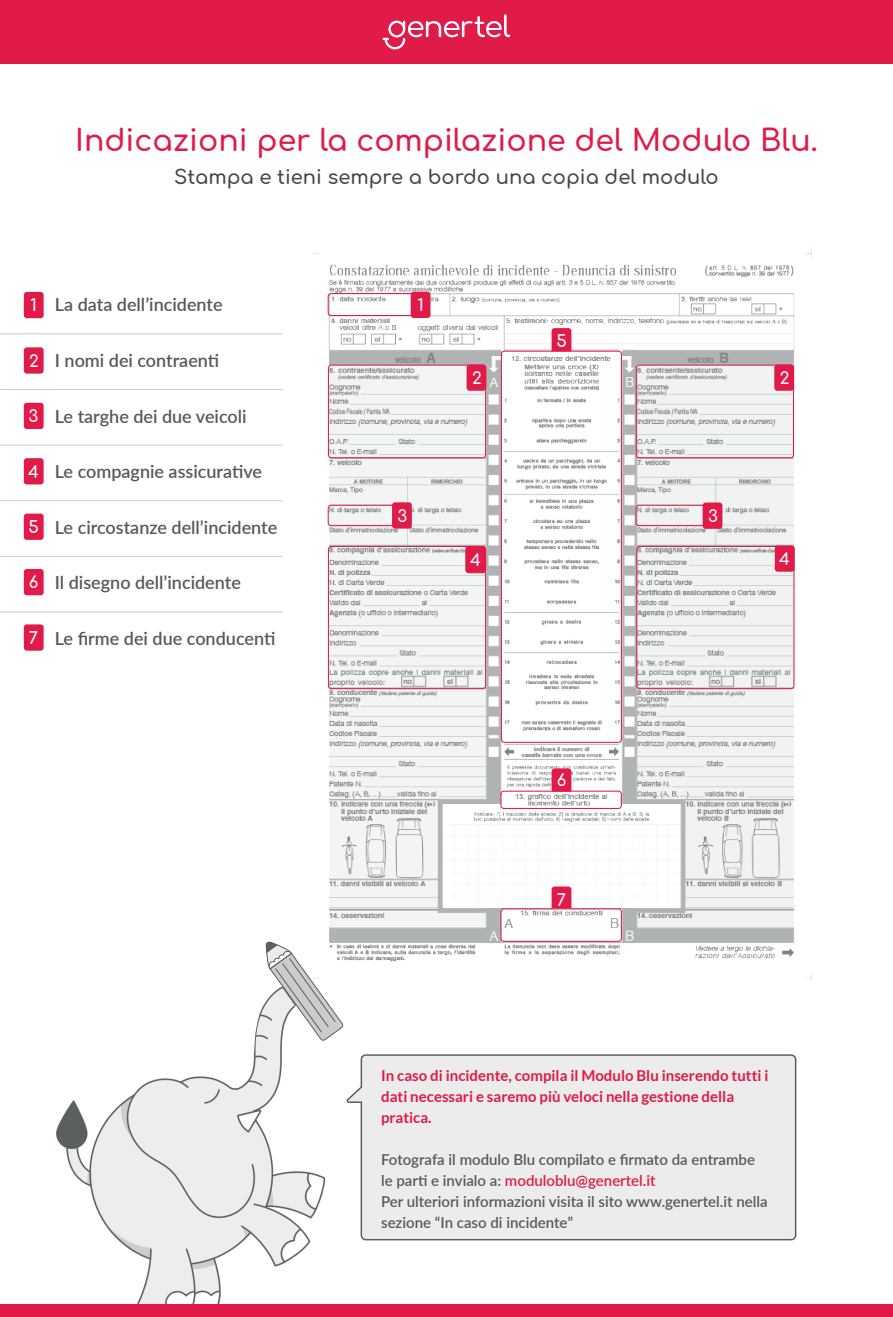
<style>
.page{position:relative;width:893px;height:1317px;background:#fff}
.page>*{position:absolute;margin:0;border:0;box-sizing:border-box;transform-origin:0 0}
.t1{font:600 30px "Comfortaa";color:#e01b49}
.t2{font:600 19.5px "Comfortaa";color:#444749}
.t3{font:600 18px "Lato";color:#575a5b}
.t4{font:600 16.5px "Comfortaa";color:#fff}
.t5{font:600 15px/21px "Lato";color:#575a5b}
.t6{font:700 15px/21px "Lato";color:#e01b49}
.s1{color:#e01b49}
</style>
<div class="page">
<div style="left:0;top:0;width:892px;height:64px;background:#e01b49"></div>
<div style="left:346px;top:1054px;width:451px;height:187px;background:#ebeceb"></div>
<img style="left:56px;top:1003px;width:270px;height:301px">
<svg style="left:265px;top:942px;width:79px;height:100px"></svg>
<div style="left:0;top:1304px;width:892px;height:13px;background:#e01b49"></div>
<hr style="left:0;top:334px;width:282px;height:1px;background:#cbcccb">
<hr style="left:0;top:389px;width:282px;height:1px;background:#cbcccb">
<hr style="left:0;top:445px;width:282px;height:1px;background:#cbcccb">
<hr style="left:0;top:500px;width:282px;height:1px;background:#cbcccb">
<hr style="left:0;top:556px;width:282px;height:1px;background:#cbcccb">
<hr style="left:0;top:612px;width:282px;height:1px;background:#cbcccb">
<img style="left:313px;top:253px;width:498px;height:728px">
<div style="left:328px;top:293px;width:90px;height:23px;border:1px solid #e01b49;border-radius:3px"></div>
<div style="left:328px;top:505px;width:80px;height:21px;border:1px solid #e01b49;border-radius:3px"></div>
<div style="left:635px;top:505px;width:80px;height:21px;border:1px solid #e01b49;border-radius:3px"></div>
<div style="left:500px;top:791px;width:122px;height:18px;border:1px solid #e01b49;border-radius:3px"></div>
<div style="left:500px;top:908px;width:122px;height:34px;border:1px solid #e01b49;border-radius:3px"></div>
<div style="left:328px;top:365px;width:158px;height:93px;border:1px solid #e01b49;border-radius:3px"></div>
<div style="left:328px;top:546px;width:158px;height:143px;border:1px solid #e01b49;border-radius:3px"></div>
<div style="left:636px;top:546px;width:158px;height:143px;border:1px solid #e01b49;border-radius:3px"></div>
<div style="left:501px;top:351px;width:121px;height:392px;border:1px solid #e01b49;border-radius:3px"></div>
<div style="left:635px;top:365px;width:159px;height:93px;border:1px solid #e01b49;border-radius:3px"></div>
<div style="left:410px;top:292px;width:20px;height:26px;background:#e01b49;border-radius:3px"></div>
<div style="left:466px;top:364px;width:20px;height:27px;background:#e01b49;border-radius:3px"></div>
<div style="left:392px;top:502px;width:20px;height:27px;background:#e01b49;border-radius:3px"></div>
<div style="left:466px;top:546px;width:19px;height:27px;background:#e01b49;border-radius:3px"></div>
<div style="left:465px;top:546px;width:21px;height:27px;border:1px solid #e01b49;border-radius:3px"></div>
<div style="left:774px;top:545px;width:20px;height:27px;background:#e01b49;border-radius:3px"></div>
<svg style="left:551px;top:328px;width:20px;height:23px"></svg>
<svg style="left:551px;top:887px;width:20px;height:21px"></svg>
<svg style="left:551px;top:768px;width:20px;height:24px"></svg>
<div style="left:702px;top:503px;width:20px;height:26px;background:#e01b49;border-radius:3px"></div>
<div style="left:774px;top:364px;width:20px;height:27px;background:#e01b49;border-radius:3px"></div>
<div style="left:24px;top:292px;width:20px;height:26px;background:#e01b49;border-radius:3px"></div>
<div style="left:24px;top:347px;width:20px;height:27px;background:#e01b49;border-radius:3px"></div>
<div style="left:24px;top:403px;width:20px;height:26px;background:#e01b49;border-radius:3px"></div>
<div style="left:24px;top:458px;width:20px;height:26px;background:#e01b49;border-radius:3px"></div>
<div style="left:24px;top:514px;width:20px;height:26px;background:#e01b49;border-radius:3px"></div>
<div style="left:24px;top:569px;width:20px;height:26px;background:#e01b49;border-radius:3px"></div>
<div style="left:24px;top:624px;width:20px;height:27px;background:#e01b49;border-radius:3px"></div>
<svg style="left:382px;top:14px;width:128px;height:35px"></svg>
<h1 class="t1" style="left:75px;top:113px;width:744px">Indicazioni per la compilazione del Modulo Blu.</h1>
<h2 class="t2" style="left:174px;top:159px;width:546px">Stampa e tieni sempre a bordo una copia del modulo</h2>
<p class="t4" style="left:31px;top:290px;width:8px">1</p>
<p class="t4" style="left:29px;top:346px;width:11px">2</p>
<p class="t4" style="left:29px;top:401px;width:11px">3</p>
<p class="t4" style="left:28px;top:457px;width:12px">4</p>
<p class="t4" style="left:28px;top:512px;width:12px">5</p>
<p class="t4" style="left:29px;top:568px;width:11px">6</p>
<p class="t4" style="left:29px;top:623px;width:11px">7</p>
<p class="t3" style="left:55px;top:292px;width:169px">La data dell’incidente</p>
<p class="t3" style="left:55px;top:347px;width:166px">I nomi dei contraenti</p>
<p class="t3" style="left:55px;top:403px;width:193px">Le targhe dei due veicoli</p>
<p class="t3" style="left:55px;top:459px;width:209px">Le compagnie assicurative</p>
<p class="t3" style="left:55px;top:514px;width:224px">Le circostanze dell’incidente</p>
<p class="t3" style="left:55px;top:570px;width:187px">Il disegno dell’incidente</p>
<p class="t3" style="left:55px;top:625px;width:222px">Le firme dei due conducenti</p>
<p class="t4" style="left:417px;top:290px;width:8px">1</p>
<p class="t4" style="left:472px;top:363px;width:11px">2</p>
<p class="t4" style="left:556px;top:327px;width:12px">5</p>
<p class="t4" style="left:779px;top:363px;width:11px">2</p>
<p class="t4" style="left:397px;top:501px;width:11px">3</p>
<p class="t4" style="left:708px;top:501px;width:11px">3</p>
<p class="t4" style="left:470px;top:545px;width:12px">4</p>
<p class="t4" style="left:779px;top:544px;width:12px">4</p>
<p class="t4" style="left:556px;top:765px;width:11px">6</p>
<p class="t4" style="left:557px;top:885px;width:11px">7</p>
<p class="t6" style="left:381px;top:1065px;width:389px">In caso di incidente, compila il Modulo Blu inserendo tutti i dati necessari e saremo più veloci nella gestione della pratica.</p>
<p class="t5" style="left:381px;top:1148px;width:388px">Fotografa il modulo Blu compilato e firmato da entrambe le parti e invialo a: <span class="s1">moduloblu@genertel.it<br></span>Per ulteriori informazioni visita il sito www.genertel.it nella sezione “In caso di incidente”</p>
</div>
